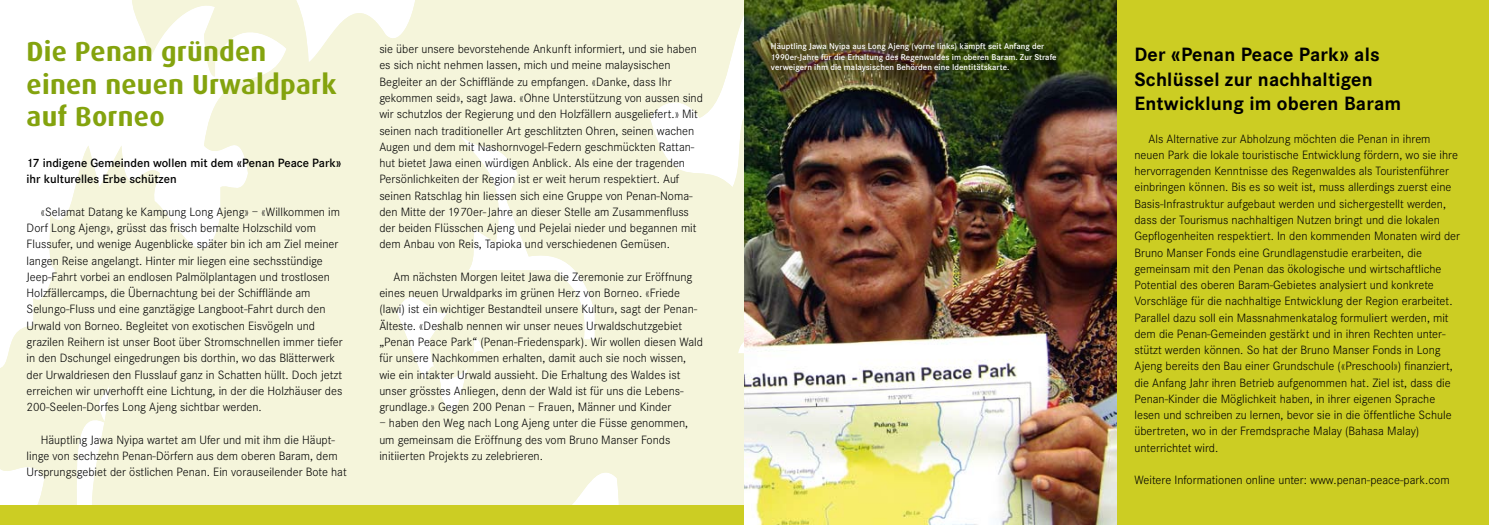
<style>
.page{position:relative;width:1489px;height:525px;background:#fff}
.page>*{position:absolute;margin:0;border:0;box-sizing:border-box;transform-origin:0 0}
.t1{font:700 27.5px/32.5px "Dax";letter-spacing:.01em;color:#84a30e}
.t2{font:700 20px/24.4px "Corporate S";letter-spacing:.01em;color:#000}
.t3{font:300 12.5px/16.2px "Corporate S";color:#000}
.t4{font:600 12.5px/16.2px "Corporate S";color:#000}
.t5{font:600 8.75px/10.5px "Corporate S";letter-spacing:.005em;color:#fff}
</style>
<div class="page">
<svg style="left:0;top:0;width:744px;height:505px;fill:#f5f5db"></svg>
<div style="left:1116px;top:0;width:372px;height:524px;background:#cccd23"></div>
<div style="left:0;top:505px;width:1488px;height:19px;background:#cccd23"></div>
<img style="left:744px;top:0;width:372px;height:524px">
<h1 class="t1" style="left:27px;top:36px;width:311px">Die Penan gründen einen neuen Urwaldpark auf Borneo</h1>
<p class="t4" style="left:27px;top:155px;width:316px">17 indigene Gemeinden wollen mit dem «Penan Peace Park» ihr kulturelles Erbe schützen</p>
<p class="t3" style="left:27px;top:204px;width:317px;text-indent:14px">«Selamat Datang ke Kampung Long Ajeng» – «Willkommen im Dorf Long Ajeng», grüsst das frisch bemalte Holzschild vom Flussufer, und wenige Augenblicke später bin ich am Ziel meiner langen Reise angelangt. Hinter mir liegen eine sechsstündige Jeep-Fahrt vorbei an endlosen Palmölplantagen und trostlosen Holzfällercamps, die Übernachtung bei der Schifflände am Selungo-Fluss und eine ganztägige Langboot-Fahrt durch den Urwald von Borneo. Begleitet von exotischen Eisvögeln und grazilen Reihern ist unser Boot über Stromschnellen immer tiefer in den Dschungel eingedrungen bis dorthin, wo das Blätterwerk der Urwaldriesen den Flusslauf ganz in Schatten hüllt. Doch jetzt erreichen wir unverhofft eine Lichtung, in der die Holzhäuser des 200-Seelen-Dorfes Long Ajeng sichtbar werden.</p>
<p class="t3" style="left:27px;top:431px;width:322px;text-indent:14px">Häuptling Jawa Nyipa wartet am Ufer und mit ihm die Häupt&shy;linge von sechzehn Penan-Dörfern aus dem oberen Baram, dem<br>Ursprungsgebiet der östlichen Penan. Ein vorauseilender Bote hat</p>
<p class="t3" style="left:379px;top:41px;width:325px">sie über unsere bevorstehende Ankunft informiert, und sie haben es sich nicht nehmen lassen, mich und meine malaysischen Begleiter an der Schifflände zu empfangen. «Danke, dass Ihr gekommen seid», sagt Jawa. «Ohne Unterstützung von aussen sind wir schutzlos der Regierung und den Holzfällern ausgeliefert.» Mit seinen nach traditioneller Art geschlitzten Ohren, seinen wachen Augen und dem mit Nashornvogel-Federn geschmückten Rattan&shy;hut bietet Jawa einen würdigen Anblick. Als eine der tragenden Persönlichkeiten der Region ist er weit herum respektiert. Auf seinen Ratschlag hin liessen sich eine Gruppe von Penan-Noma&shy;den Mitte der 1970er- Jahre an dieser Stelle am Zusammenfluss der beiden Flüsschen Ajeng und Pejelai nieder und begannen mit dem Anbau von Reis, Tapioka und verschiedenen Gemüsen.</p>
<p class="t3" style="left:379px;top:269px;width:325px;text-indent:14px">Am nächsten Morgen leitet Jawa die Zeremonie zur Eröffnung eines neuen Urwaldparks im grünen Herz von Borneo. «Friede (lawi) ist ein wichtiger Bestandteil unsere Kultur», sagt der Penan-Älteste. «Deshalb nennen wir unser neues Urwaldschutzgebiet „Penan Peace Park“ (Penan-Friedenspark). Wir wollen diesen Wald für unsere Nachkommen erhalten, damit auch sie noch wissen, wie ein intakter Urwald aussieht. Die Erhaltung des Waldes ist unser grösstes Anliegen, denn der Wald ist für uns die Lebens&shy;grundlage.» Gegen 200 Penan – Frauen, Männer und Kinder</p>
<p class="t3" style="left:379px;top:415px;width:310px">– haben den Weg nach Long Ajeng unter die Füsse genommen, um gemeinsam die Eröffnung des vom Bruno Manser Fonds initiierten Projekts zu zelebrieren.</p>
<p class="t5" style="left:771px;top:41px;width:287px">Häuptling Jawa Nyipa aus Long Ajeng (vorne links) kämpft seit Anfang der<br>1990er-Jahre für die Erhaltung des Regenwaldes im oberen Baram. Zur Strafe verweigern ihm die malaysischen Behörden eine Identitätskarte.</p>
<h2 class="t2" style="left:1134px;top:43px;width:268px">Der «Penan Peace Park» als<br>Schlüssel zur nachhaltigen<br>Entwicklung im oberen Baram</h2>
<p class="t3" style="left:1134px;top:130px;width:327px;text-indent:14px">Als Alternative zur Abholzung möchten die Penan in ihrem neuen Park die lokale touristische Entwicklung fördern, wo sie ihre hervorragenden Kenntnisse des Regenwaldes als Touristenführer einbringen können. Bis es so weit ist, muss allerdings zuerst eine Basis-Infrastruktur aufgebaut werden und sichergestellt werden, dass der Tourismus nachhaltigen Nutzen bringt und die lokalen Gepflogenheiten respektiert. In den kommenden Monaten wird der Bruno Manser Fonds eine Grundlagenstudie erarbeiten, die gemeinsam mit den Penan das ökologische und wirtschaftliche Potential des oberen Baram-Gebietes analysiert und konkrete Vorschläge für die nachhaltige Entwicklung der Region erarbeitet.<br>Parallel dazu soll ein Massnahmenkatalog formuliert werden, mit dem die Penan-Gemeinden gestärkt und in ihren Rechten unter&shy;stützt werden können. So hat der Bruno Manser Fonds in Long Ajeng bereits den Bau einer Grundschule («Preschool») finanziert, die Anfang Jahr ihren Betrieb aufgenommen hat. Ziel ist, dass die Penan-Kinder die Möglichkeit haben, in ihrer eigenen Sprache lesen und schreiben zu lernen, bevor sie in die öffentliche Schule übertreten, wo in der Fremdsprache Malay (Bahasa Malay) unterrichtet wird.</p>
<p class="t3" style="left:1134px;top:472px;width:317px">Weitere Informationen online unter: www.penan-peace-park.com</p>
</div>
